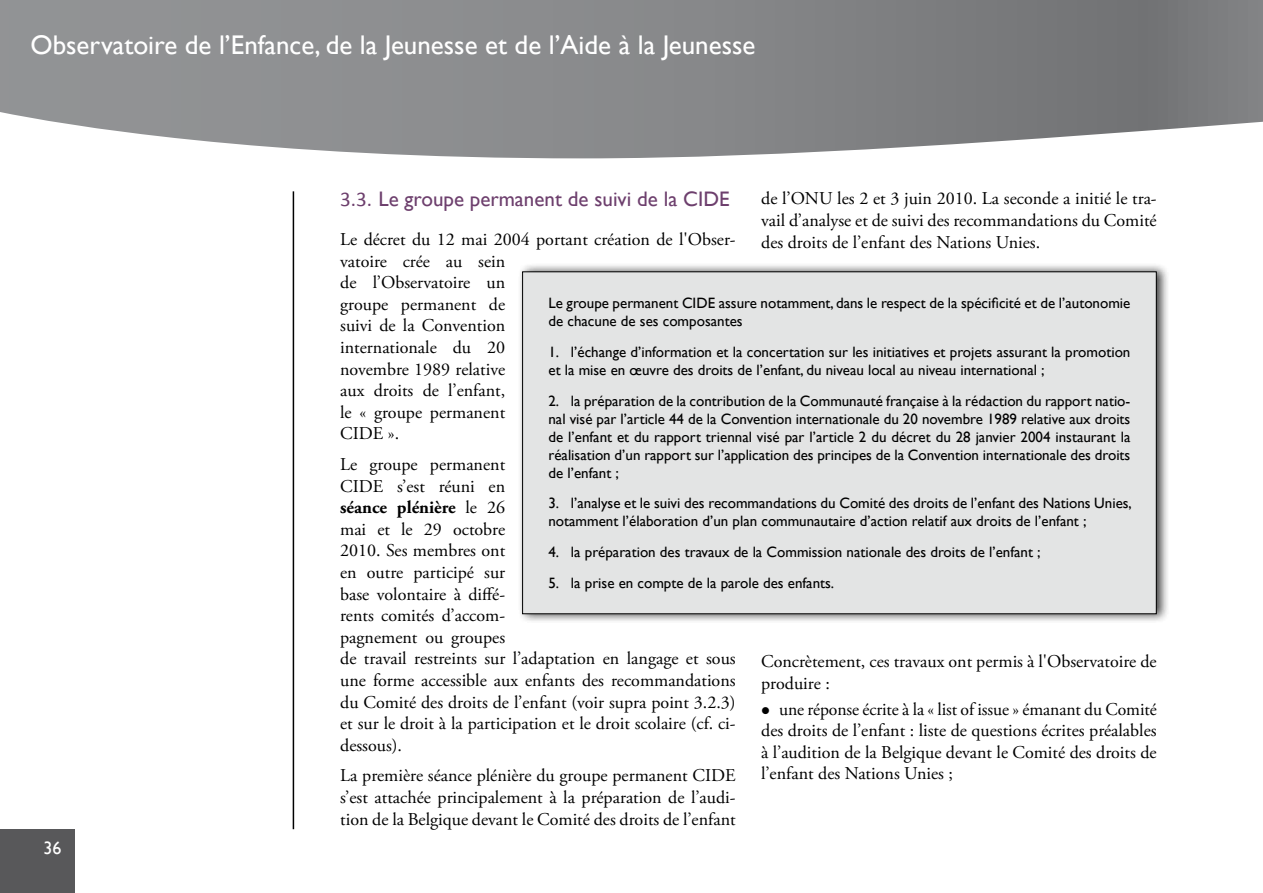
<style>
.page{position:relative;width:1263px;height:893px;background:#fff}
.page>*{position:absolute;margin:0;border:0;box-sizing:border-box;transform-origin:0 0}
.t1{font:27px "Gill Sans";color:#fff}
.t2{font:21px "Gill Sans";color:#6d3f6d}
.t3{font:18px/21.6px "Adobe Garamond Pro";color:#000}
.t4{font:18px "Gill Sans";color:#fff}
.t5{font:15px/18px "Gill Sans";color:#000}
.s1{font-family:"Calibri"}
.s2{font-weight:700}
</style>
<div class="page">
<svg style="left:0;top:0;width:1262px;height:158px;background:#909193"></svg>
<hr style="left:293px;top:191px;width:1px;height:638px;background:#000">
<div style="left:0;top:829px;width:74px;height:64px;background:#58585a"></div>
<svg style="left:1262px;top:0;width:1px;height:122px"></svg>
<div style="left:517px;top:262px;width:652px;height:361px;background:#000;opacity:.75"></div>
<div style="left:523px;top:272px;width:633px;height:342px;background:#e3e4e4"></div>
<h1 class="t1" style="left:30px;top:29px;width:726px">Observatoire de l’Enfance, de la Jeunesse et de l’Aide à la Jeunesse</h1>
<p class="t4" style="left:44px;top:838px;width:20px">36</p>
<p class="t2" style="left:340px;top:187px;width:391px"><span class="s1">3.3.</span> Le groupe permanent de suivi de la CIDE</p>
<p class="t3" style="left:340px;top:229px;width:397px">Le décret du 12 mai 2004 portant création de l'Obser&shy;vatoire crée au sein<br>de l’Observatoire un<br>groupe permanent de<br>suivi de la Convention<br>internationale du 20<br>novembre 1989 relative<br>aux droits de l’enfant,<br>le « groupe permanent<br>CIDE ».</p>
<p class="t3" style="left:340px;top:454px;width:397px">Le groupe permanent<br>CIDE s’est réuni en<br><span class="s2">séance plénière</span> le 26<br>mai et le 29 octobre<br>2010. Ses membres ont<br>en outre participé sur<br>base volontaire à diffé-<br>rents comités d’accom-<br>pagnement ou groupes<br>de travail restreints sur l’adaptation en langage et sous une forme accessible aux enfants des recommandations du Comité des droits de l’enfant (voir supra point 3.2.3) et sur le droit à la participation et le droit scolaire (cf. ci&shy;dessous).</p>
<p class="t3" style="left:340px;top:765px;width:397px;text-align:justify">La première séance plénière du groupe permanent CIDE s’est attachée principalement à la préparation de l’audi&shy;tion de la Belgique devant le Comité des droits de l’enfant</p>
<p class="t3" style="left:761px;top:189px;width:397px;text-align:justify">de l’ONU les 2 et 3 juin 2010. La seconde a initié le tra&shy;vail d’analyse et de suivi des recommandations du Comité des droits de l’enfant des Nations Unies.</p>
<p class="t5" style="left:548px;top:294px;width:583px">Le groupe permanent CIDE assure notamment, dans le respect de la spécificité et de l’autonomie de chacune de ses composantes</p>
<p class="t5" style="left:548px;top:343px;width:583px">1. l’échange d’information et la concertation sur les initiatives et projets assurant la promotion et la mise en œuvre des droits de l’enfant, du niveau local au niveau international ;</p>
<p class="t5" style="left:548px;top:392px;width:583px;text-align:justify">2. la préparation de la contribution de la Communauté française à la rédaction du rapport natio&shy;nal visé par l’article 44 de la Convention internationale du 20 novembre 1989 relative aux droits de l’enfant et du rapport triennal visé par l’article 2 du décret du 28 janvier 2004 instaurant la réalisation d’un rapport sur l’application des principes de la Convention internationale des droits de l’enfant ;</p>
<p class="t5" style="left:548px;top:495px;width:585px">3. l’analyse et le suivi des recommandations du Comité des droits de l’enfant des Nations Unies, notamment l’élaboration d’un plan communautaire d’action relatif aux droits de l’enfant ;</p>
<p class="t5" style="left:548px;top:543px;width:494px">4. la préparation des travaux de la Commission nationale des droits de l’enfant ;</p>
<p class="t5" style="left:548px;top:574px;width:287px">5. la prise en compte de la parole des enfants.</p>
<p class="t3" style="left:761px;top:651px;width:397px">Concrètement, ces travaux ont permis à l'Observatoire de produire :</p>
<p class="t3" style="left:761px;top:699px;width:397px;text-align:justify;text-indent:18px">une réponse écrite à la « list of issue » émanant du Comité des droits de l’enfant : liste de questions écrites préalables à l’audition de la Belgique devant le Comité des droits de l’enfant des Nations Unies ;</p>
</div>
